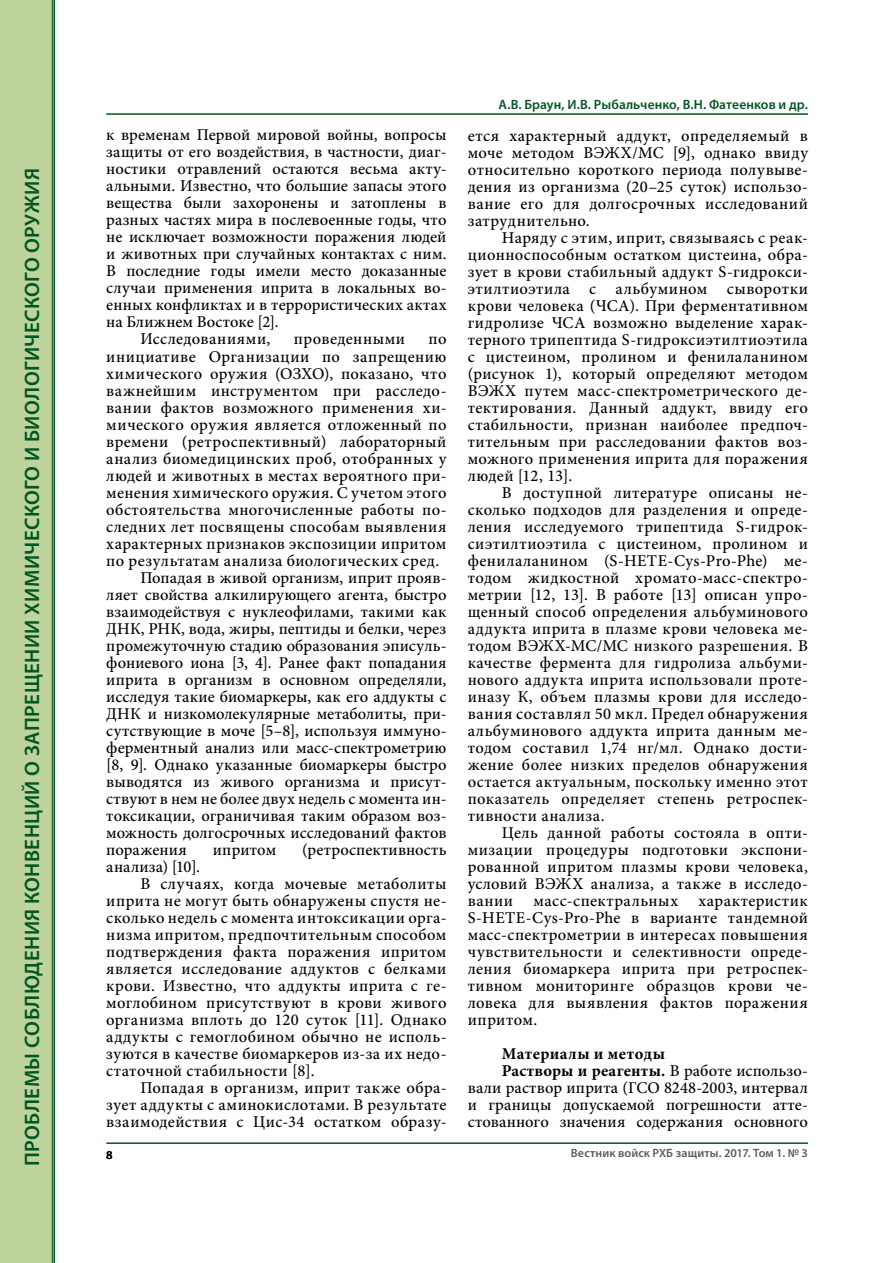
<style>
.page{position:relative;width:893px;height:1263px;background:#fff}
.page>*{position:absolute;margin:0;border:0;box-sizing:border-box;transform-origin:0 0}
.t1{font:600 21px "Myriad Pro";letter-spacing:.02em;color:#005722}
.t2{font:500 16.5px/17px "Minion Pro";letter-spacing:.015em;color:#000;text-align:justify}
.t3{font:500 16.5px "Minion Pro";letter-spacing:.035em;color:#000}
.t4{font:700 16.5px "Minion Pro";letter-spacing:.015em;color:#000}
.t5{font:600 13.5px "Myriad Pro";letter-spacing:.005em;color:#005722}
.t6{font:600 12px "Myriad Pro";letter-spacing:.01em;color:#5c5c5b}
.t7{font:600 12px "Myriad Pro";color:#000}
.s1{font-weight:500}
</style>
<div class="page">
<svg style="left:53px;top:0;width:3px;height:1263px;background:#72a27d"></svg>
<div style="left:0;top:0;width:53px;height:1263px;background:#bfd49d"></div>
<hr style="left:106px;top:1142px;width:702px;height:2px;background:#005722">
<hr style="left:106px;top:113px;width:702px;height:2px;background:#005722">
<p class="t1" style="left:19px;top:1166px;width:999px;rotate:-90deg">ПРОБЛЕМЫ СОБЛЮДЕНИЯ КОНВЕНЦИЙ О ЗАПРЕЩЕНИИ ХИМИЧЕСКОГО И БИОЛОГИЧЕСКОГО ОРУЖИЯ</p>
<p class="t2" style="left:106px;top:127px;width:342px">к временам Первой мировой войны, вопросы</p>
<p class="t2" style="left:106px;top:144px;width:340px">защиты от его воздействия, в частности, диаг-</p>
<p class="t2" style="left:106px;top:161px;width:342px">ностики отравлений остаются весьма акту-</p>
<p class="t2" style="left:106px;top:178px;width:342px">альными. Известно, что большие запасы этого</p>
<p class="t2" style="left:106px;top:195px;width:342px">вещества были захоронены и затоплены в</p>
<p class="t2" style="left:106px;top:212px;width:342px">разных частях мира в послевоенные годы, что</p>
<p class="t2" style="left:106px;top:229px;width:342px">не исключает возможности поражения людей</p>
<p class="t2" style="left:106px;top:246px;width:342px">и животных при случайных контактах с ним.</p>
<p class="t2" style="left:106px;top:263px;width:342px">В последние годы имели место доказанные</p>
<p class="t2" style="left:106px;top:280px;width:342px">случаи применения иприта в локальных во-</p>
<p class="t2" style="left:106px;top:297px;width:342px">енных конфликтах и в террористических актах</p>
<p class="t2" style="left:106px;top:314px;width:174px">на Ближнем Востоке [2].</p>
<p class="t2" style="left:140px;top:331px;width:132px">Исследованиями,</p>
<p class="t2" style="left:294px;top:331px;width:113px">проведенными</p>
<p class="t2" style="left:429px;top:331px;width:19px">по</p>
<p class="t2" style="left:106px;top:348px;width:342px">инициативе Организации по запрещению</p>
<p class="t2" style="left:106px;top:365px;width:342px">химического оружия (ОЗХО), показано, что</p>
<p class="t2" style="left:106px;top:382px;width:342px">важнейшим инструментом при расследо-</p>
<p class="t2" style="left:106px;top:399px;width:342px">вании фактов возможного применения хи-</p>
<p class="t2" style="left:106px;top:416px;width:342px">мического оружия является отложенный по</p>
<p class="t2" style="left:106px;top:433px;width:342px">времени (ретроспективный) лабораторный</p>
<p class="t2" style="left:106px;top:450px;width:342px">анализ биомедицинских проб, отобранных у</p>
<p class="t2" style="left:106px;top:467px;width:342px">людей и животных в местах вероятного при-</p>
<p class="t2" style="left:106px;top:484px;width:342px">менения химического оружия. С учетом этого</p>
<p class="t2" style="left:106px;top:501px;width:342px">обстоятельства многочисленные работы по-</p>
<p class="t2" style="left:106px;top:518px;width:342px">следних лет посвящены способам выявления</p>
<p class="t2" style="left:106px;top:535px;width:342px">характерных признаков экспозиции ипритом</p>
<p class="t2" style="left:106px;top:552px;width:335px">по результатам анализа биологических сред.</p>
<p class="t2" style="left:140px;top:569px;width:308px">Попадая в живой организм, иприт прояв-</p>
<p class="t2" style="left:106px;top:586px;width:342px">ляет свойства алкилирующего агента, быстро</p>
<p class="t2" style="left:106px;top:603px;width:342px">взаимодействуя с нуклеофилами, такими как</p>
<p class="t2" style="left:106px;top:620px;width:342px">ДНК, РНК, вода, жиры, пептиды и белки, через</p>
<p class="t2" style="left:106px;top:637px;width:342px">промежуточную стадию образования эписуль-</p>
<p class="t2" style="left:106px;top:654px;width:342px">фониевого иона [3, 4]. Ранее факт попадания</p>
<p class="t2" style="left:106px;top:671px;width:342px">иприта в организм в основном определяли,</p>
<p class="t2" style="left:106px;top:688px;width:342px">исследуя такие биомаркеры, как его аддукты с</p>
<p class="t2" style="left:106px;top:705px;width:342px">ДНК и низкомолекулярные метаболиты, при-</p>
<p class="t2" style="left:106px;top:722px;width:342px">сутствующие в моче [5–8], используя иммуно-</p>
<p class="t2" style="left:106px;top:739px;width:342px">ферментный анализ или масс-спектрометрию</p>
<p class="t2" style="left:106px;top:756px;width:342px">[8, 9]. Однако указанные биомаркеры быстро</p>
<p class="t2" style="left:106px;top:773px;width:342px">выводятся из живого организма и присут-</p>
<p class="t2" style="left:106px;top:790px;width:342px">ствуют в нем не более двух недель с момента ин-</p>
<p class="t2" style="left:106px;top:807px;width:342px">токсикации, ограничивая таким образом воз-</p>
<p class="t2" style="left:106px;top:824px;width:342px">можность долгосрочных исследований фактов</p>
<p class="t2" style="left:106px;top:841px;width:82px">поражения</p>
<p class="t2" style="left:213px;top:841px;width:65px">ипритом</p>
<p class="t2" style="left:302px;top:841px;width:146px">(ретроспективность</p>
<p class="t2" style="left:106px;top:858px;width:95px">анализа) [10].</p>
<p class="t2" style="left:140px;top:875px;width:308px">В случаях, когда мочевые метаболиты</p>
<p class="t2" style="left:106px;top:892px;width:342px">иприта не могут быть обнаружены спустя не-</p>
<p class="t2" style="left:106px;top:909px;width:342px">сколько недель с момента интоксикации орга-</p>
<p class="t2" style="left:106px;top:926px;width:342px">низма ипритом, предпочтительным способом</p>
<p class="t2" style="left:106px;top:943px;width:342px">подтверждения факта поражения ипритом</p>
<p class="t2" style="left:106px;top:960px;width:342px">является исследование аддуктов с белками</p>
<p class="t3" style="left:106px;top:974px;width:342px">крови. Известно, что аддукты иприта с ге-</p>
<p class="t2" style="left:106px;top:994px;width:342px">моглобином присутствуют в крови живого</p>
<p class="t2" style="left:106px;top:1011px;width:342px">организма вплоть до 120 суток [11]. Однако</p>
<p class="t2" style="left:106px;top:1028px;width:342px">аддукты с гемоглобином обычно не исполь-</p>
<p class="t2" style="left:106px;top:1045px;width:342px">зуются в качестве биомаркеров из-за их недо-</p>
<p class="t2" style="left:106px;top:1062px;width:210px">статочной стабильности [8].</p>
<p class="t2" style="left:140px;top:1079px;width:308px">Попадая в организм, иприт также обра-</p>
<p class="t3" style="left:106px;top:1094px;width:342px">зует аддукты с аминокислотами. В результате</p>
<p class="t2" style="left:106px;top:1113px;width:342px">взаимодействия с Цис-34 остатком образу-</p>
<p class="t7" style="left:106px;top:1147px;width:8px">8</p>
<p class="t5" style="left:498px;top:96px;width:311px">А.В. Браун, И.В. Рыбальченко, В.Н. Фатеенков и др.</p>
<p class="t2" style="left:468px;top:127px;width:342px">ется характерный аддукт, определяемый в моче методом ВЭЖХ/МС [9], однако ввиду относительно короткого периода полувыве&shy;дения из организма (20–25 суток) использо&shy;вание его для долгосрочных исследований затруднительно.</p>
<p class="t2" style="left:468px;top:229px;width:342px;text-indent:34px">Наряду с этим, иприт, связываясь с реак&shy;ционноспособным остатком цистеина, обра&shy;зует в крови стабильный аддукт S-гидрокси&shy;этилтиоэтила с альбумином сыворотки крови человека (ЧСА). При ферментативном гидролизе ЧСА возможно выделение харак&shy;терного трипептида S-гидроксиэтилтиоэтила с цистеином, пролином и фенилаланином (рисунок 1), который определяют методом ВЭЖХ путем масс-спектрометрического де&shy;тектирования. Данный аддукт, ввиду его стабильности, признан наиболее предпоч&shy;тительным при расследовании фактов воз&shy;можного применения иприта для поражения людей [12, 13].</p>
<p class="t2" style="left:468px;top:484px;width:342px;text-indent:34px">В доступной литературе описаны не&shy;сколько подходов для разделения и опреде&shy;ления исследуемого трипептида S-гидрок&shy;сиэтилтиоэтила с цистеином, пролином и фенилаланином (S-HETE-Cys-Pro-Phe) ме&shy;тодом жидкостной хромато-масс-спектро&shy;метрии [12, 13]. В работе [13] описан упро&shy;щенный способ определения альбуминового аддукта иприта в плазме крови человека ме&shy;тодом ВЭЖХ-МС/МС низкого разрешения. В качестве фермента для гидролиза альбуми&shy;нового аддукта иприта использовали проте&shy;иназу К, объем плазмы крови для исследо&shy;вания составлял 50 мкл. Предел обнаружения альбуминового аддукта иприта данным ме&shy;тодом составил 1,74 нг/мл. Однако дости&shy;жение более низких пределов обнаружения остается актуальным, поскольку именно этот показатель определяет степень ретроспек&shy;тивности анализа.</p>
<p class="t2" style="left:468px;top:824px;width:342px;text-indent:34px">Цель данной работы состояла в опти&shy;мизации процедуры подготовки экспони&shy;рованной ипритом плазмы крови человека, условий ВЭЖХ анализа, а также в исследо&shy;вании масс-спектральных характеристик S-HETE-Cys-Pro-Phe в варианте тандемной масс-спектрометрии в интересах повышения чувствительности и селективности опреде&shy;ления биомаркера иприта при ретроспек&shy;тивном мониторинге образцов крови че&shy;ловека для выявления фактов поражения ипритом.</p>
<p class="t4" style="left:502px;top:1042px;width:165px">Материалы и методы</p>
<p class="t4" style="left:502px;top:1059px;width:308px">Растворы и реагенты. <span class="s1">В работе использо-</span></p>
<p class="t2" style="left:468px;top:1079px;width:342px">вали раствор иприта (ГСО 8248-2003, интервал</p>
<p class="t2" style="left:468px;top:1096px;width:342px">и границы допускаемой погрешности атте-</p>
<p class="t2" style="left:468px;top:1113px;width:342px">стованного значения содержания основного</p>
<p class="t6" style="left:571px;top:1145px;width:239px">Вестник войск РХБ защиты. 2017. Том 1. № 3</p>
</div>
